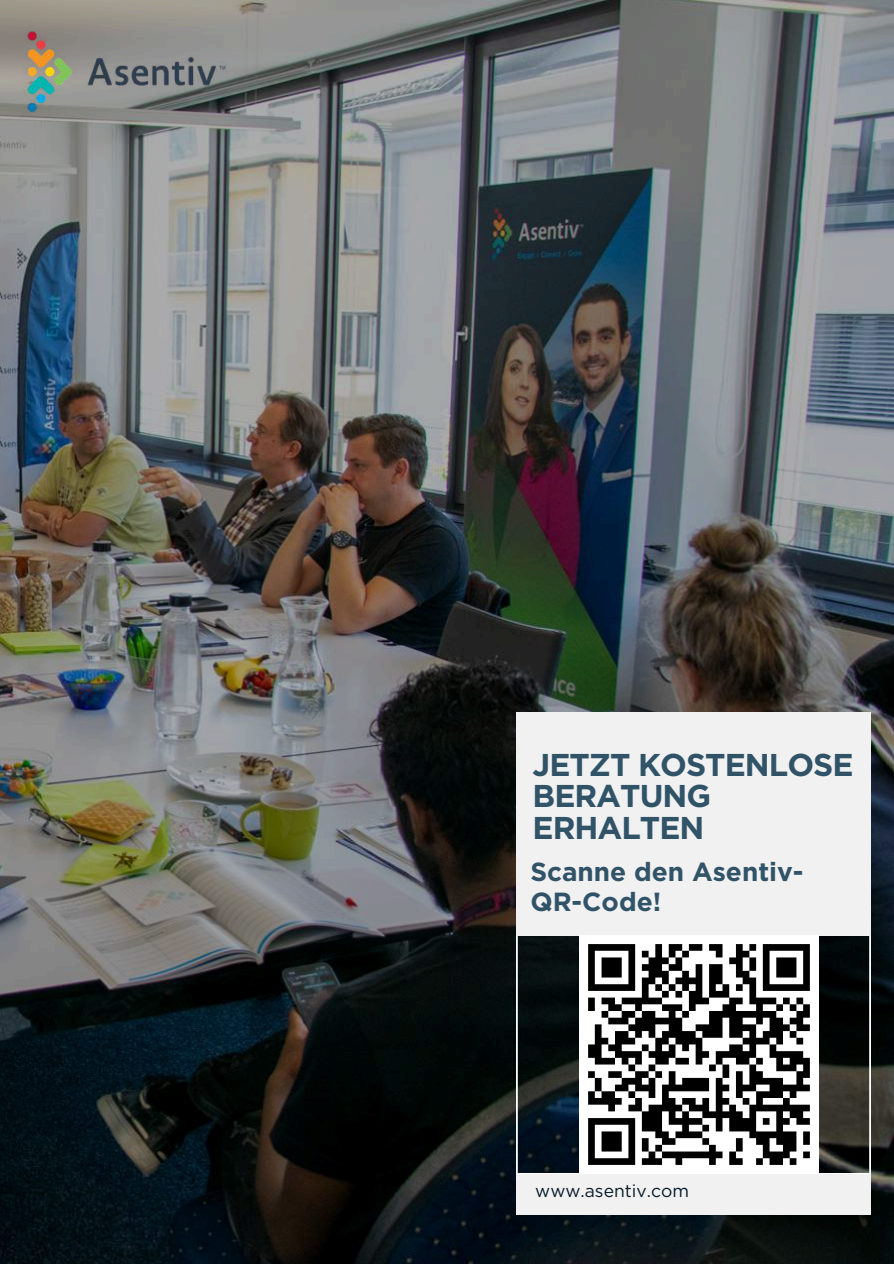
<style>
.page{position:relative;width:894px;height:1264px;background:#fff}
.page>*{position:absolute;margin:0;border:0;box-sizing:border-box;transform-origin:0 0}
.t1{font:700 31.5px/31.5px "Gotham";letter-spacing:-.03em;color:#305368}
.t2{font:700 26.25px/30.3px "Gotham";color:#305368}
.t3{font:17.55px "Gotham";color:#081c2a}
</style>
<div class="page">
<img style="left:0;top:0;width:893px;height:1263px">
<svg style="left:516px;top:935px;width:354px;height:238px;background:#181e1f"></svg>
<div style="left:516px;top:712px;width:354px;height:223px;background:#f1f1f1"></div>
<div style="left:516px;top:1174px;width:354px;height:41px;background:#f1f1f1"></div>
<img style="left:579px;top:935px;width:238px;height:238px">
<img style="left:23px;top:25px;width:204px;height:93px">
<p class="t1" style="left:532px;top:748px;width:322px">JETZT KOSTENLOSE<br>BERATUNG<br>ERHALTEN</p>
<p class="t2" style="left:530px;top:856px;width:274px">Scanne den Asentiv-<br>QR-Code!</p>
<p class="t3" style="left:535px;top:1180px;width:155px">www.asentiv.com</p>
</div>
